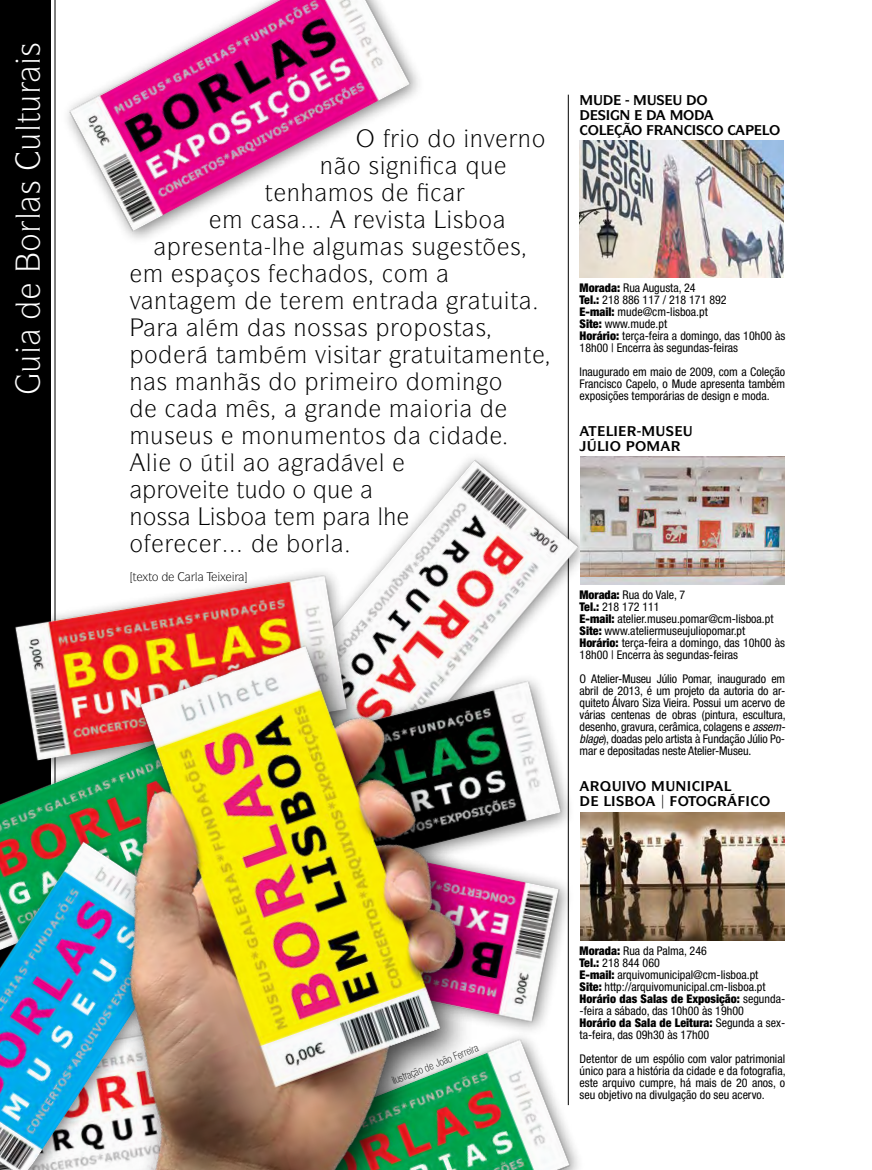
<style>
.page{position:relative;width:872px;height:1170px;background:#fff}
.page>*{position:absolute;margin:0;border:0;box-sizing:border-box;transform-origin:0 0}
.t1{font:33px "ITC Symbol Std";color:#fff}
.t2{font:24px "ITC Symbol Std";color:#000}
.t3{font:700 13.5px "ITC Symbol Std";color:#000}
.t4{font:condensed 12px/12px "Helvetica Neue LT Std";color:#000}
.t5{font:12px "ITC Symbol Std";color:#000}
.t6{font:100 condensed 10.5px "Helvetica Neue";color:#000}
.s1{font-weight:900}
.s2{font-style:italic}
</style>
<div class="page">
<hr style="left:55px;top:0;width:1px;height:1169px;background:#000">
<div style="left:0;top:0;width:50px;height:1169px;background:#000"></div>
<hr style="left:568px;top:95px;width:1px;height:1009px;background:#000">
<img style="left:364px;top:428px;width:238px;height:234px">
<img style="left:560px;top:662px;width:9px;height:137px">
<img style="left:579px;top:141px;width:205px;height:136px">
<img style="left:580px;top:457px;width:205px;height:127px">
<img style="left:580px;top:812px;width:205px;height:127px">
<img style="left:50px;top:0;width:368px;height:261px">
<img style="left:560px;top:799px;width:10px;height:219px">
<img style="left:560px;top:1018px;width:18px;height:151px">
<img style="left:50px;top:557px;width:314px;height:49px">
<img style="left:0;top:606px;width:560px;height:563px">
<svg style="left:357px;top:129px;width:17px;height:18px"></svg>
<svg style="left:384px;top:129px;width:20px;height:18px"></svg>
<svg style="left:335px;top:157px;width:10px;height:17px"></svg>
<svg style="left:381px;top:156px;width:26px;height:45px"></svg>
<svg style="left:210px;top:215px;width:31px;height:13px"></svg>
<svg style="left:330px;top:210px;width:16px;height:18px"></svg>
<svg style="left:355px;top:215px;width:19px;height:13px"></svg>
<svg style="left:389px;top:210px;width:2px;height:18px"></svg>
<svg style="left:414px;top:215px;width:4px;height:13px"></svg>
<svg style="left:155px;top:242px;width:47px;height:17px"></svg>
<svg style="left:216px;top:242px;width:10px;height:13px"></svg>
<svg style="left:395px;top:428px;width:24px;height:16px"></svg>
<svg style="left:430px;top:428px;width:76px;height:16px"></svg>
<svg style="left:393px;top:458px;width:10px;height:13px"></svg>
<svg style="left:364px;top:485px;width:7px;height:13px"></svg>
<svg style="left:385px;top:507px;width:23px;height:18px"></svg>
<svg style="left:131px;top:571px;width:17px;height:11px"></svg>
<svg style="left:162px;top:571px;width:84px;height:11px"></svg>
<svg style="left:579px;top:428px;width:23px;height:23px"></svg>
<svg style="left:414px;top:156px;width:4px;height:45px"></svg>
<svg style="left:265px;top:183px;width:108px;height:18px"></svg>
<svg style="left:252px;top:215px;width:67px;height:13px"></svg>
<svg style="left:252px;top:237px;width:140px;height:24px"></svg>
<svg style="left:364px;top:453px;width:19px;height:22px"></svg>
<svg style="left:364px;top:512px;width:5px;height:40px"></svg>
<p class="t1" style="left:8px;top:252px;width:210px;rotate:-90deg">□ ● ▲ ◆●▼◆ ▲</p>
<p class="t2" style="left:406px;top:123px;width:141px">□ □ ■❖ ■□</p>
<p class="t2" style="left:320px;top:150px;width:94px">■□ ▲■</p>
<p class="t2" style="left:375px;top:204px;width:39px">❖▲▼</p>
<p class="t2" style="left:204px;top:231px;width:75px">▲■▼ ●</p>
<p class="t2" style="left:393px;top:231px;width:129px">▲ ▲◆ ▲▼ ▲</p>
<p class="t2" style="left:184px;top:258px;width:78px">▲ □▲</p>
<p class="t2" style="left:343px;top:258px;width:66px">□▲ □</p>
<p class="t2" style="left:129px;top:285px;width:49px">❖ ■▼</p>
<p class="t2" style="left:481px;top:285px;width:39px">▼◆▼</p>
<p class="t2" style="left:199px;top:312px;width:7px">●</p>
<p class="t2" style="left:275px;top:312px;width:94px">▲ ■□▲▲ ▲</p>
<p class="t2" style="left:399px;top:312px;width:88px">□ □▲▼ ▲</p>
<p class="t2" style="left:315px;top:339px;width:46px">❖▲▼</p>
<p class="t2" style="left:424px;top:339px;width:39px">▼◆▼</p>
<p class="t2" style="left:209px;top:366px;width:89px">■ ▲ □</p>
<p class="t2" style="left:384px;top:366px;width:120px">□ □ ■□</p>
<p class="t2" style="left:340px;top:393px;width:15px">■</p>
<p class="t2" style="left:150px;top:420px;width:64px">◆▲ ◆▲</p>
<p class="t2" style="left:262px;top:420px;width:43px">□■◆</p>
<p class="t2" style="left:338px;top:420px;width:49px">■▼□▲</p>
<p class="t2" style="left:146px;top:447px;width:126px">● □ ▼ ● □</p>
<p class="t2" style="left:165px;top:474px;width:177px">□❖ ▼ ▼◆ □ □ ❑◆</p>
<p class="t2" style="left:129px;top:501px;width:50px">■□▲▲</p>
<p class="t2" style="left:216px;top:501px;width:68px">▲ □ ▼</p>
<p class="t2" style="left:377px;top:501px;width:7px">●</p>
<p class="t5" style="left:132px;top:568px;width:28px">▼ ▼□</p>
<p class="t5" style="left:195px;top:568px;width:4px">●</p>
<p class="t3" style="left:647px;top:91px;width:59px">◆▲ ◆ □</p>
<p class="t3" style="left:673px;top:121px;width:41px">■ ▲□</p>
<p class="t4" style="left:579px;top:281px;width:207px"><span class="s1">Morada:</span> Rua Augusta, 24<br><span class="s1">Tel.:</span> 218 886 117 / 218 171 892<br><span class="s1">E-mail:</span> mude@cm-lisboa.pt<br><span class="s1">Site:</span> www.mude.pt<br><span class="s1">Horário:</span> terça-feira a domingo, das 10h00 às<br>18h00 | Encerra às segundas-feiras</p>
<p class="t4" style="left:579px;top:365px;width:207px;text-align:justify">Inaugurado em maio de 2009, com a Coleção Francisco Capelo, o Mude apresenta também exposições temporárias de design e moda.</p>
<p class="t3" style="left:655px;top:422px;width:39px">◆▲ ◆</p>
<p class="t4" style="left:579px;top:589px;width:207px"><span class="s1">Morada:</span> Rua do Vale, 7<br><span class="s1">Tel.:</span> 218 172 111<br><span class="s1">E-mail:</span> atelier.museu.pomar@cm-lisboa.pt <span class="s1">Site:</span> www.ateliermuseujuliopomar.pt <span class="s1">Horário:</span> terça-feira a domingo, das 10h00 às 18h00 | Encerra às segundas-feiras</p>
<p class="t4" style="left:579px;top:673px;width:207px;text-align:justify">O Atelier-Museu Júlio Pomar, inaugurado em abril de 2013, é um projeto da autoria do ar&shy;quiteto Álvaro Siza Vieira. Possui um acervo de várias centenas de obras (pintura, escultura, desenho, gravura, cerâmica, colagens e <span class="s2">assem&shy;blage</span>), doadas pelo artista à Fundação Júlio Po&shy;mar e depositadas neste Atelier-Museu.</p>
<p class="t3" style="left:590px;top:777px;width:55px">❑◆❖□</p>
<p class="t3" style="left:705px;top:777px;width:10px">●</p>
<p class="t3" style="left:677px;top:792px;width:11px">□▼□</p>
<p class="t6" style="left:390px;top:1075px;width:93px;rotate:-22deg">ilustração de João Ferreira</p>
<p class="t4" style="left:579px;top:944px;width:207px"><span class="s1">Morada:</span> Rua da Palma, 246<br><span class="s1">Tel.:</span> 218 844 060<br><span class="s1">E-mail:</span> arquivomunicipal@cm-lisboa.pt<br><span class="s1">Site:</span> http://arquivomunicipal.cm-lisboa.pt <span class="s1">Horário das Salas de Exposição:</span> segunda--feira a sábado, das 10h00 às 19h00<br><span class="s1">Horário da Sala de Leitura:</span> Segunda a sex&shy;ta-feira, das 09h30 às 17h00</p>
<p class="t4" style="left:579px;top:1052px;width:207px;text-align:justify">Detentor de um espólio com valor patrimonial único para a história da cidade e da fotografia, este arquivo cumpre, há mais de 20 anos, o seu objetivo na divulgação do seu acervo.</p>
</div>
